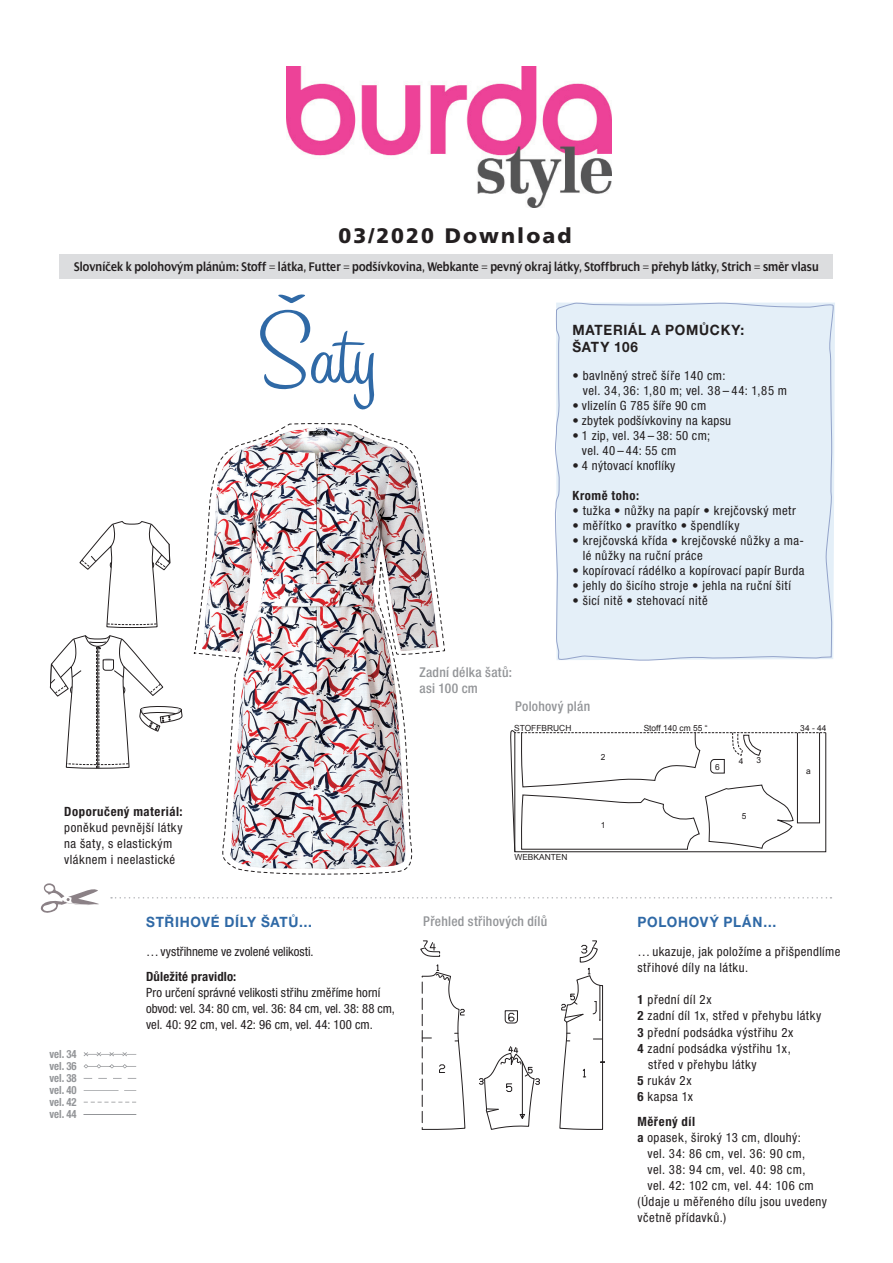
<style>
.page{position:relative;width:893px;height:1263px;background:#fff}
.page>*{position:absolute;margin:0;border:0;box-sizing:border-box;transform-origin:0 0}
.NS__H1_-_HV{font:105px "Sign Painter House Casual";color:#2f69a6;scale:1.1 1}
._01_Download-Schnitt{font:900 21px "Frutiger CE";letter-spacing:.1em;color:#231f20}
.NS__H3_-_blau_HV{font:700 14.25px "Helvetica Neue CE";letter-spacing:.05em;color:#2f69a6;scale:.95 1}
.NS__H3_-_black_HV{font:700 14.25px/16.5px "Helvetica Neue CE";letter-spacing:.055em;color:#231f20;scale:.95 1}
.t1{font:600 13.5px "Dialog LTCE";letter-spacing:.01em;color:#231f20;scale:.85 1}
.NS__Einteilung_-_HV{font:500 condensed 13.5px "Helvetica Neue CE";letter-spacing:.02em;color:#939598}
.NS__LT_-_HV{font:12.75px/16.2px "Helvetica Neue Cond CE";letter-spacing:.035em;color:#231f20}
.Einkauf__LT_-_HV{font:12.75px/15px "Helvetica Neue Cond CE";letter-spacing:.035em;color:#231f20}
.NS__LT_-_HV-2{font:12.75px/16.2px "Helvetica Neue Cond CE";letter-spacing:.005em;color:#231f20}
.NS__LT_-_HV-3{font:12.75px "Helvetica Neue Cond CE";letter-spacing:-.005em;color:#231f20}
.NS__H4_im_LT_-_HV{font:700 12.75px "Helvetica Neue Cond CE";letter-spacing:.015em;color:#231f20}
.Einkauf__LT_-_HV-2{font:700 12.75px "Helvetica Neue Cond CE";letter-spacing:.045em;color:#231f20}
.NS__H4_im_LT_-_HV-2{font:700 12.75px "Helvetica Neue Cond CE";letter-spacing:.04em;color:#231f20}
._1_LT_Lauftext_Bold{font:700 11.25px "Helvetica Neue Cond CE";color:#939598;scale:.95 1}
.t2{font:8.4px "Arial";color:#231f20}
.s1{font-weight:700}
</style>
<div class="page">
<img style="left:286px;top:67px;width:325px;height:140px">
<svg style="left:41px;top:883px;width:58px;height:30px"></svg>
<svg style="left:111px;top:897px;width:720px;height:1px"></svg>
<svg style="left:555px;top:302px;width:280px;height:449px"></svg>
<svg style="left:510px;top:728px;width:316px;height:124px"></svg>
<div style="left:797px;top:732px;width:23px;height:91px;border:1px solid #231f20"></div>
<svg style="left:79px;top:521px;width:92px;height:107px"></svg>
<svg style="left:50px;top:635px;width:131px;height:134px"></svg>
<svg style="left:420px;top:940px;width:20px;height:17px"></svg>
<svg style="left:504px;top:1010px;width:14px;height:14px"></svg>
<svg style="left:479px;top:1046px;width:61px;height:84px"></svg>
<svg style="left:421px;top:964px;width:45px;height:166px"></svg>
<svg style="left:559px;top:940px;width:46px;height:190px"></svg>
<svg style="left:257px;top:872px;width:139px;height:3px"></svg>
<img style="left:193px;top:423px;width:252px;height:449px">
<svg style="left:84px;top:1102px;width:52px;height:1px"></svg>
<hr style="left:84px;top:1090px;width:35px;height:1px;background:#939598">
<svg style="left:124px;top:1090px;width:12px;height:1px"></svg>
<svg style="left:84px;top:1064px;width:52px;height:4px"></svg>
<svg style="left:84px;top:1052px;width:52px;height:4px"></svg>
<svg style="left:84px;top:1114px;width:52px;height:1px"></svg>
<svg style="left:278px;top:294px;width:27px;height:9px"></svg>
<div style="left:60px;top:254px;width:773px;height:24px;background:#dcdddf"></div>
<p class="_01_Download-Schnitt" style="left:338px;top:224px;width:234px">03/2020 Download</p>
<p class="t1" style="left:74px;top:260px;width:878px">Slovníček k polohovým plánům: Stoff = látka, Futter = podšívkovina, Webkante = pevný okraj látky, Stoffbruch = přehyb látky, Strich = směr vlasu</p>
<p class="NS__H1_-_HV" style="left:258px;top:293px;width:110px">Saty</p>
<p class="NS__LT_-_HV" style="left:64px;top:803px;width:120px"><span class="s1">Doporučený materiál: </span>poněkud pevnější látky na šaty, s elastickým vláknem i neelastické</p>
<p class="_1_LT_Lauftext_Bold" style="left:50px;top:1047px;width:30px">vel. 34</p>
<p class="_1_LT_Lauftext_Bold" style="left:50px;top:1059px;width:30px">vel. 36</p>
<p class="_1_LT_Lauftext_Bold" style="left:50px;top:1071px;width:30px">vel. 38</p>
<p class="_1_LT_Lauftext_Bold" style="left:50px;top:1083px;width:30px">vel. 40</p>
<p class="_1_LT_Lauftext_Bold" style="left:50px;top:1095px;width:30px">vel. 42</p>
<p class="_1_LT_Lauftext_Bold" style="left:50px;top:1107px;width:30px">vel. 44</p>
<p class="NS__H3_-_blau_HV" style="left:146px;top:914px;width:176px">STŘIHOVÉ DÍLY ŠATŮ…</p>
<p class="NS__LT_-_HV-3" style="left:146px;top:944px;width:169px">…vystřihneme ve zvolené velikosti.</p>
<p class="NS__H4_im_LT_-_HV" style="left:146px;top:969px;width:92px">Důležité pravidlo:</p>
<p class="NS__LT_-_HV-2" style="left:146px;top:984px;width:250px">Pro určení správné velikosti střihu změříme horní obvod: vel. 34: 80 cm, vel. 36: 84 cm, vel. 38: 88 cm, vel. 40: 92 cm, vel. 42: 96 cm, vel. 44: 100 cm.</p>
<p class="NS__Einteilung_-_HV" style="left:419px;top:665px;width:94px">Zadní délka šatů:</p>
<p class="NS__Einteilung_-_HV" style="left:419px;top:681px;width:60px">asi 100 cm</p>
<p class="NS__H3_-_black_HV" style="left:572px;top:322px;width:182px">MATERIÁL A POMŮCKY:<br>ŠATY 106</p>
<p class="Einkauf__LT_-_HV" style="left:583px;top:368px;width:206px;text-indent:-10px">• bavlněný streč šíře 140 cm:<br>vel. 34, 36: 1,80 m; vel. 38 – 44: 1,85 m</p>
<p class="Einkauf__LT_-_HV" style="left:572px;top:398px;width:135px">• vlizelín G 785 šíře 90 cm</p>
<p class="Einkauf__LT_-_HV" style="left:572px;top:413px;width:160px">• zbytek podšívkoviny na kapsu</p>
<p class="Einkauf__LT_-_HV" style="left:582px;top:428px;width:130px;text-indent:-9px">• 1 zip, vel. 34 – 38: 50 cm; vel. 40 – 44: 55 cm</p>
<p class="Einkauf__LT_-_HV" style="left:572px;top:458px;width:105px">• 4 nýtovací knoflíky</p>
<p class="Einkauf__LT_-_HV-2" style="left:572px;top:488px;width:68px">Kromě toho:</p>
<p class="Einkauf__LT_-_HV" style="left:572px;top:503px;width:225px">• tužka • nůžky na papír • krejčovský metr</p>
<p class="Einkauf__LT_-_HV" style="left:572px;top:518px;width:169px">• měřítko • pravítko • špendlíky</p>
<p class="Einkauf__LT_-_HV" style="left:583px;top:533px;width:223px;text-indent:-10px">• krejčovská křída • krejčovské nůžky a ma&shy;lé nůžky na ruční práce</p>
<p class="Einkauf__LT_-_HV" style="left:572px;top:563px;width:233px">• kopírovací rádélko a kopírovací papír Burda</p>
<p class="Einkauf__LT_-_HV" style="left:572px;top:578px;width:220px">• jehly do šicího stroje • jehla na ruční šití</p>
<p class="Einkauf__LT_-_HV" style="left:572px;top:593px;width:137px">• šicí nitě • stehovací nitě</p>
<p class="NS__Einteilung_-_HV" style="left:515px;top:698px;width:76px">Polohový plán</p>
<p class="t2" style="left:514px;top:722px;width:59px">STOFFBRUCH</p>
<p class="t2" style="left:644px;top:722px;width:65px">Stoff 140 cm 55 “</p>
<p class="t2" style="left:800px;top:722px;width:28px">34 - 44</p>
<p class="t2" style="left:715px;top:761px;width:6px">6</p>
<p class="t2" style="left:601px;top:751px;width:6px">2</p>
<p class="t2" style="left:739px;top:755px;width:6px">4</p>
<p class="t2" style="left:756px;top:755px;width:6px">3</p>
<p class="t2" style="left:806px;top:766px;width:6px">a</p>
<p class="t2" style="left:514px;top:851px;width:55px">WEBKANTEN</p>
<p class="t2" style="left:601px;top:819px;width:6px">1</p>
<p class="t2" style="left:742px;top:811px;width:6px">5</p>
<p class="NS__Einteilung_-_HV" style="left:423px;top:913px;width:126px">Přehled střihových dílů</p>
<p class="NS__H3_-_blau_HV" style="left:637px;top:914px;width:148px">POLOHOVÝ PLÁN…</p>
<p class="NS__LT_-_HV" style="left:637px;top:943px;width:204px">… ukazuje, jak položíme a přišpendlíme střihové díly na látku.</p>
<p class="NS__LT_-_HV" style="left:637px;top:992px;width:76px"><span class="s1">1</span> přední díl 2x</p>
<p class="NS__LT_-_HV" style="left:637px;top:1008px;width:185px"><span class="s1">2</span> zadní díl 1x, střed v přehybu látky</p>
<p class="NS__LT_-_HV" style="left:637px;top:1024px;width:157px"><span class="s1">3</span> přední podsádka výstřihu 2x</p>
<p class="NS__LT_-_HV" style="left:648px;top:1040px;width:144px;text-indent:-10px"><span class="s1">4</span> zadní podsádka výstřihu 1x, střed v přehybu látky</p>
<p class="NS__LT_-_HV" style="left:637px;top:1072px;width:56px"><span class="s1">5</span> rukáv 2x</p>
<p class="NS__LT_-_HV" style="left:637px;top:1088px;width:57px"><span class="s1">6</span> kapsa 1x</p>
<p class="NS__H4_im_LT_-_HV-2" style="left:637px;top:1114px;width:59px">Měřený díl</p>
<p class="NS__LT_-_HV" style="left:647px;top:1129px;width:168px;text-indent:-10px"><span class="s1">a</span> opasek, široký 13 cm, dlouhý: vel. 34: 86 cm, vel. 36: 90 cm, vel. 38: 94 cm, vel. 40: 98 cm, vel. 42: 102 cm, vel. 44: 106 cm</p>
<p class="NS__LT_-_HV" style="left:637px;top:1194px;width:191px">(Údaje u měřeného dílu jsou uvedeny včetně přídavků.)</p>
</div>
